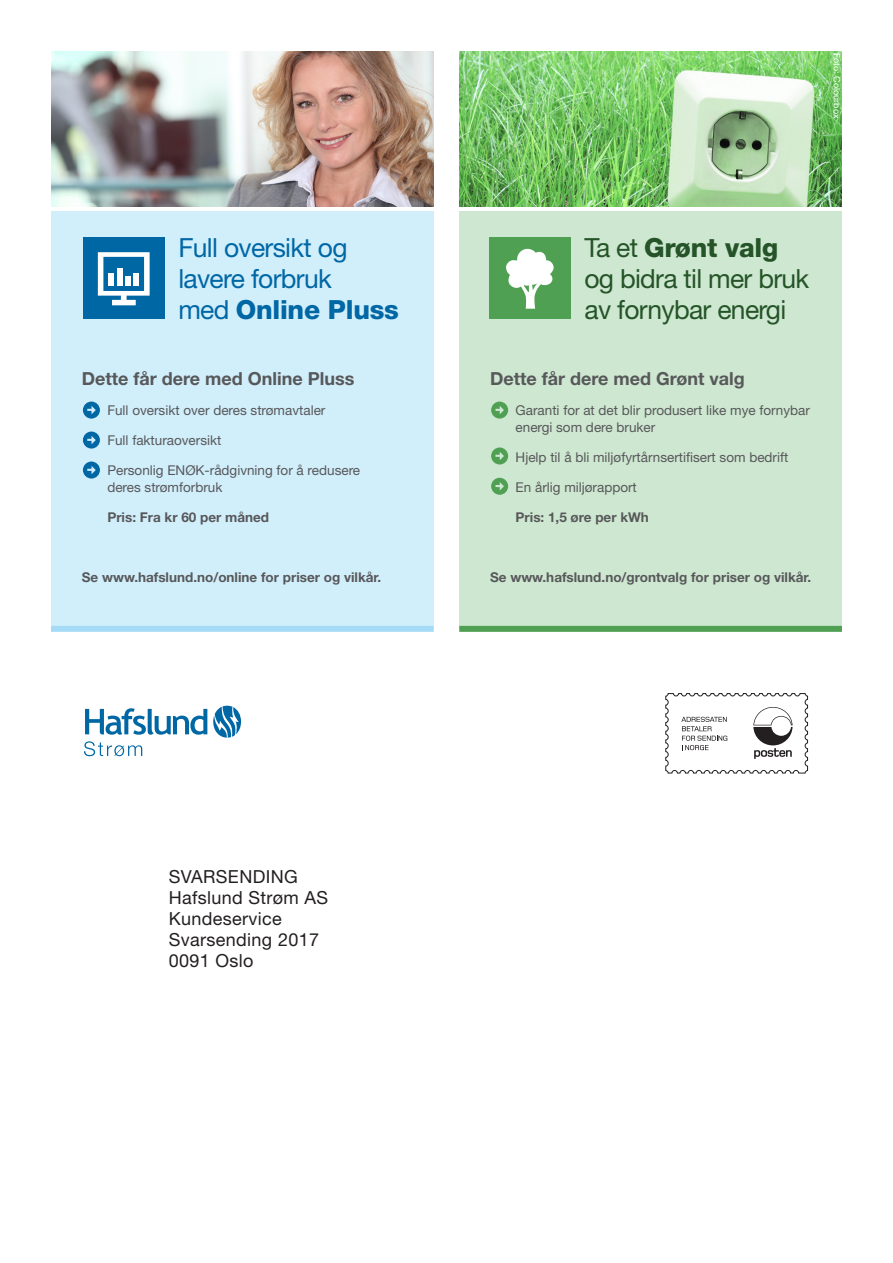
<style>
.page{position:relative;width:893px;height:1263px;background:#fff}
.page>*{position:absolute;margin:0;border:0;box-sizing:border-box;transform-origin:0 0}
.t1{font:26.4px/31.2px "Helvetica Neue LT Std";letter-spacing:-.025em;color:#245428}
.t2{font:26.4px/31.2px "Helvetica Neue LT Std";letter-spacing:-.025em;color:#0067a5}
.t3{font:18px "Helvetica Neue LT Std";letter-spacing:.02em;color:#231f20}
.t4{font:700 18px "Helvetica Neue LT Std";color:#57585a}
.t5{font:13.5px/16.5px "Helvetica Neue LT Std";color:#57585a}
.t6{font:700 13.5px "Helvetica Neue LT Std";color:#57585a}
.headinger{font:9px "Helvetica Neue LT Std";color:#fff}
.s1{font-weight:800}
</style>
<div class="page">
<img style="left:459px;top:51px;width:383px;height:155px">
<div style="left:51px;top:211px;width:383px;height:417px;background:#d1eefb"></div>
<div style="left:459px;top:211px;width:383px;height:417px;background:#cee7d0"></div>
<div style="left:51px;top:626px;width:383px;height:6px;background:#a5dbf6"></div>
<div style="left:459px;top:626px;width:383px;height:6px;background:#4fa053"></div>
<img style="left:51px;top:51px;width:383px;height:155px">
<svg style="left:83px;top:402px;width:17px;height:17px"></svg>
<svg style="left:83px;top:432px;width:17px;height:17px"></svg>
<svg style="left:83px;top:461px;width:17px;height:17px"></svg>
<svg style="left:491px;top:402px;width:17px;height:17px"></svg>
<svg style="left:491px;top:447px;width:17px;height:17px"></svg>
<svg style="left:491px;top:478px;width:17px;height:17px"></svg>
<svg style="left:213px;top:706px;width:28px;height:32px"></svg>
<svg style="left:85px;top:708px;width:122px;height:27px"></svg>
<svg style="left:84px;top:741px;width:58px;height:15px"></svg>
<svg style="left:665px;top:693px;width:144px;height:81px"></svg>
<div style="left:83px;top:237px;width:82px;height:82px;background:#0067a5"></div>
<svg style="left:98px;top:252px;width:52px;height:53px"></svg>
<div style="left:125px;top:276px;width:6px;height:10px;background:#fff"></div>
<div style="left:134px;top:274px;width:5px;height:12px;background:#fff"></div>
<div style="left:117px;top:269px;width:5px;height:17px;background:#fff"></div>
<div style="left:108px;top:274px;width:6px;height:12px;background:#fff"></div>
<div style="left:489px;top:237px;width:82px;height:82px;background:#4fa053"></div>
<svg style="left:506px;top:249px;width:48px;height:60px"></svg>
<p class="headinger" style="left:842px;top:53px;width:67px;rotate:90deg">Foto: Colourbox</p>
<p class="t2" style="left:178px;top:232px;width:222px">Full oversikt og lavere forbruk<br>med <span class="s1">Online Pluss</span></p>
<p class="t1" style="left:584px;top:232px;width:226px">Ta et <span class="s1">Grønt valg </span>og bidra til mer bruk av fornybar energi</p>
<p class="t4" style="left:82px;top:368px;width:274px">Dette får dere med Online Pluss</p>
<p class="t5" style="left:107px;top:402px;width:220px">Full oversikt over deres strømavtaler</p>
<p class="t5" style="left:107px;top:432px;width:116px">Full fakturaoversikt</p>
<p class="t5" style="left:107px;top:462px;width:254px">Personlig ENØK-rådgivning for å redusere deres strømforbruk</p>
<p class="t6" style="left:107px;top:509px;width:163px">Pris: Fra kr 60 per måned</p>
<p class="t6" style="left:82px;top:569px;width:301px">Se www.hafslund.no/online for priser og vilkår.</p>
<p class="t4" style="left:490px;top:368px;width:256px">Dette får dere med Grønt valg</p>
<p class="t5" style="left:516px;top:402px;width:296px">Garanti for at det blir produsert like mye fornybar energi som dere bruker</p>
<p class="t5" style="left:516px;top:448px;width:274px">Hjelp til å bli miljøfyrtårnsertifisert som bedrift</p>
<p class="t5" style="left:516px;top:478px;width:123px">En årlig miljørapport</p>
<p class="t6" style="left:516px;top:509px;width:135px">Pris: 1,5 øre per kWh</p>
<p class="t6" style="left:490px;top:569px;width:323px">Se www.hafslund.no/grontvalg for priser og vilkår.</p>
<p class="t3" style="left:169px;top:866px;width:131px">SVARSENDING</p>
<p class="t3" style="left:169px;top:887px;width:161px">Hafslund Strøm AS</p>
<p class="t3" style="left:169px;top:908px;width:115px">Kundeservice</p>
<p class="t3" style="left:169px;top:929px;width:152px">Svarsending 2017</p>
<p class="t3" style="left:169px;top:950px;width:86px">0091 Oslo</p>
</div>
